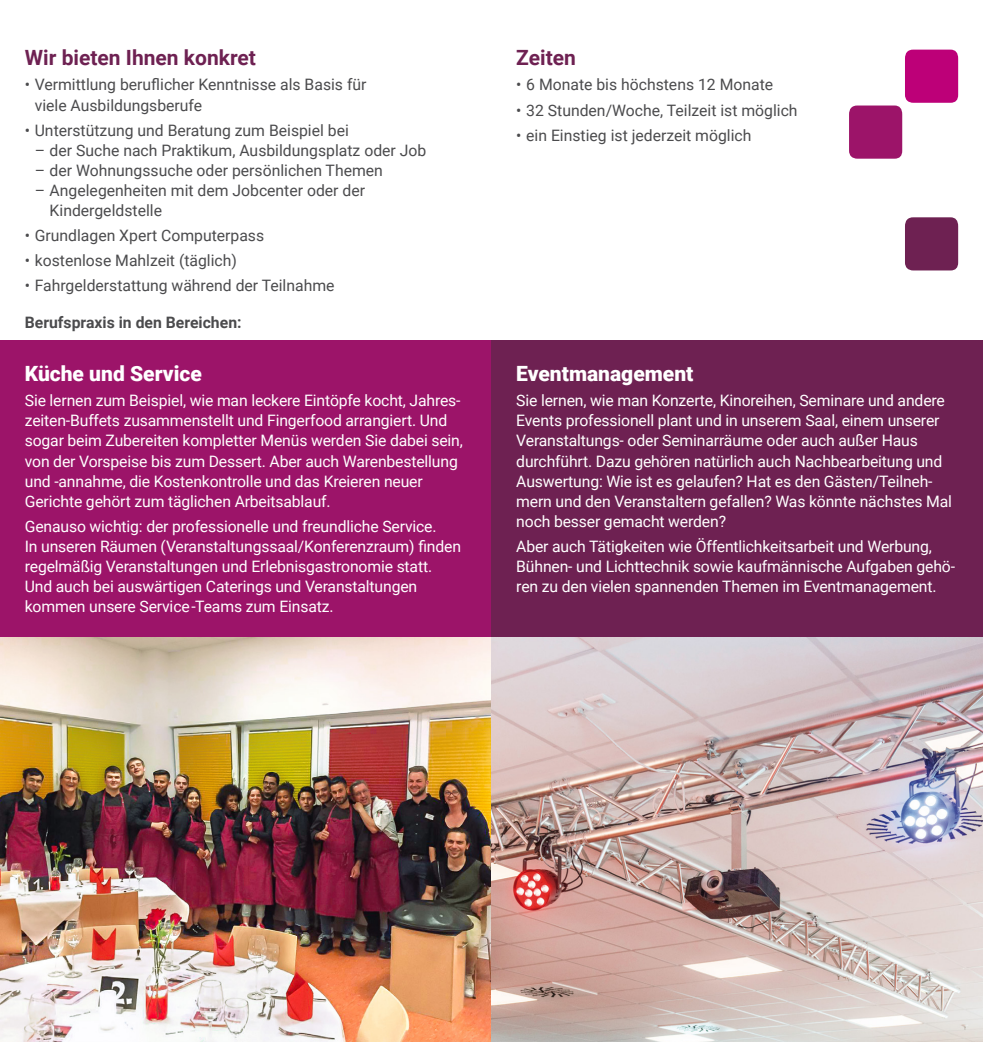
<style>
.page{position:relative;width:983px;height:1042px;background:#fff}
.page>*{position:absolute;margin:0;border:0;box-sizing:border-box;transform-origin:0 0}
.t1{font:900 21px "Roboto";color:#fff}
.t2{font:700 21px "Roboto";color:#6e2152}
.t3{font:15.75px/20.1px "Roboto";letter-spacing:-.01em;color:#fff}
.t4{font:15.75px/20.1px "Roboto";color:#4b4b4d}
.t5{font:700 15.75px "Roboto";color:#4b4b4d}
</style>
<div class="page">
<img style="left:0;top:637px;width:491px;height:405px">
<div style="left:0;top:340px;width:491px;height:297px;background:#9c1469"></div>
<div style="left:491px;top:340px;width:491px;height:297px;background:#6e2152"></div>
<svg style="left:849px;top:50px;width:108px;height:109px"></svg>
<div style="left:905px;top:217px;width:52px;height:53px;background:#6e2152"></div>
<img style="left:491px;top:637px;width:491px;height:405px">
<p class="t2" style="left:25px;top:43px;width:232px">Wir bieten Ihnen konkret</p>
<p class="t4" style="left:35px;top:74px;width:333px;text-indent:-10px">• Vermittlung beruflicher Kenntnisse als Basis für viele Ausbildungsberufe</p>
<p class="t4" style="left:25px;top:119px;width:325px">• Unterstützung und Beratung zum Beispiel bei</p>
<p class="t4" style="left:35px;top:140px;width:393px">– der Suche nach Praktikum, Ausbildungsplatz oder Job</p>
<p class="t4" style="left:35px;top:160px;width:349px">– der Wohnungssuche oder persönlichen Themen</p>
<p class="t4" style="left:50px;top:180px;width:317px;text-indent:-15px">– Angelegenheiten mit dem Jobcenter oder der<br>Kindergeldstelle</p>
<p class="t4" style="left:25px;top:225px;width:241px">• Grundlagen Xpert Computerpass</p>
<p class="t4" style="left:25px;top:250px;width:214px">• kostenlose Mahlzeit (täglich)</p>
<p class="t4" style="left:25px;top:275px;width:311px">• Fahrgelderstattung während der Teilnahme</p>
<p class="t5" style="left:25px;top:311px;width:218px">Berufspraxis in den Bereichen:</p>
<p class="t1" style="left:25px;top:359px;width:178px">Küche und Service</p>
<p class="t3" style="left:25px;top:390px;width:439px">Sie lernen zum Beispiel, wie man leckere Eintöpfe kocht, Jahres&shy;zeiten-Buffets zusammenstellt und Fingerfood arrangiert. Und sogar beim Zubereiten kompletter Menüs werden Sie dabei sein, von der Vorspeise bis zum Dessert. Aber auch Warenbestellung und -annahme, die Kostenkontrolle und das Kreieren neuer Gerichte gehört zum täglichen Arbeitsablauf.</p>
<p class="t3" style="left:25px;top:516px;width:437px">Genauso wichtig: der professionelle und freundliche Service.<br>In unseren Räumen (Veranstaltungssaal/Konferenzraum) finden regelmäßig Veranstaltungen und Erlebnisgastronomie statt.<br>Und auch bei auswärtigen Caterings und Veranstaltungen kommen unsere Service -Teams zum Einsatz.</p>
<p class="t2" style="left:516px;top:43px;width:61px">Zeiten</p>
<p class="t4" style="left:516px;top:74px;width:258px">• 6 Monate bis höchstens 12 Monate</p>
<p class="t4" style="left:516px;top:99px;width:283px">• 32 Stunden/Woche, Teilzeit ist möglich</p>
<p class="t4" style="left:516px;top:124px;width:237px">• ein Einstieg ist jederzeit möglich</p>
<p class="t1" style="left:516px;top:359px;width:178px">Eventmanagement</p>
<p class="t3" style="left:516px;top:390px;width:437px">Sie lernen, wie man Konzerte, Kinoreihen, Seminare und andere Events professionell plant und in unserem Saal, einem unserer Veranstaltungs- oder Seminarräume oder auch außer Haus durchführt. Dazu gehören natürlich auch Nachbearbeitung und Auswertung: Wie ist es gelaufen? Hat es den Gästen/Teilneh&shy;mern und den Veranstaltern gefallen? Was könnte nächstes Mal noch besser gemacht werden?</p>
<p class="t3" style="left:516px;top:536px;width:440px">Aber auch Tätigkeiten wie Öffentlichkeitsarbeit und Werbung,<br>Bühnen- und Lichttechnik sowie kaufmännische Aufgaben gehö&shy;ren zu den vielen spannenden Themen im Eventmanagement.</p>
</div>
